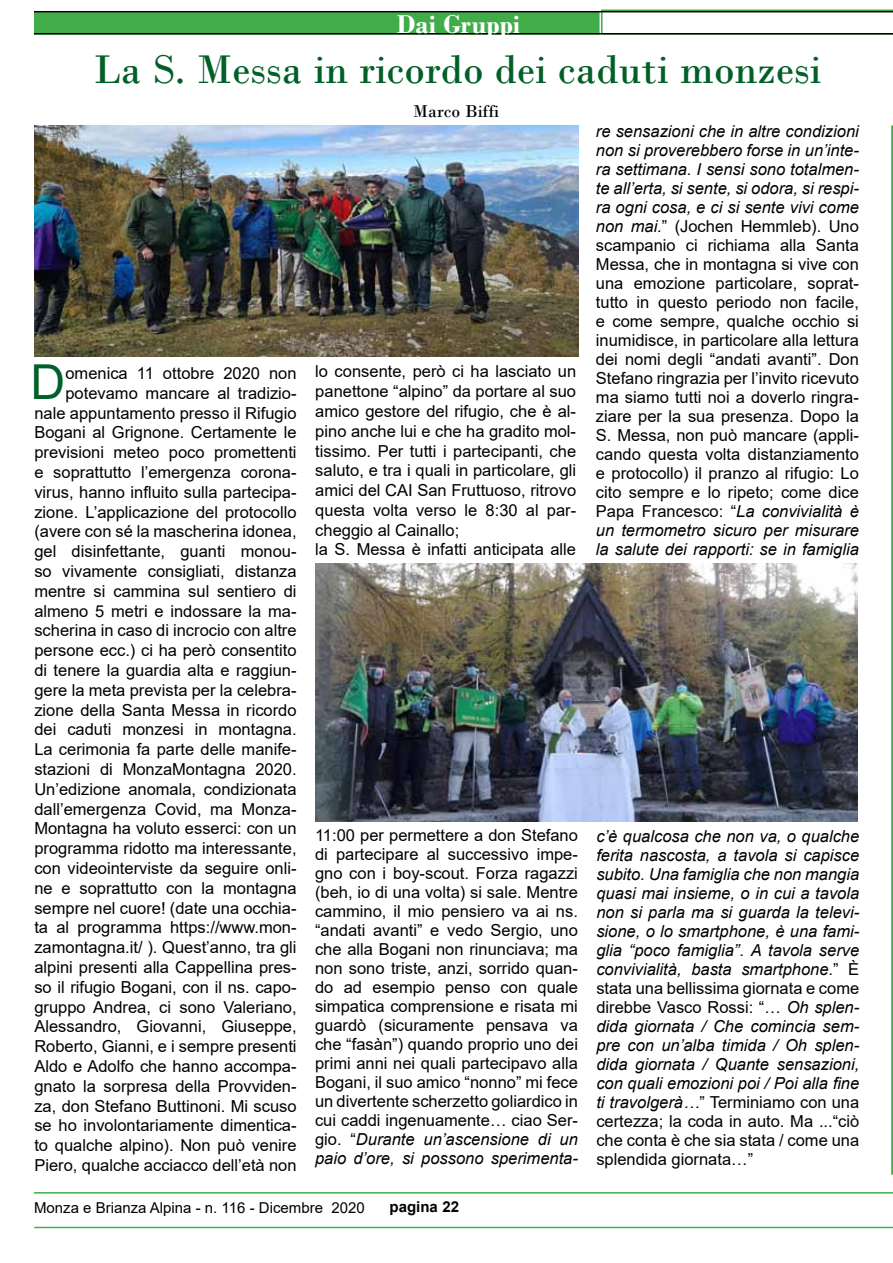
<style>
.page{position:relative;width:893px;height:1263px;background:#fff}
.page>*{position:absolute;margin:0;border:0;box-sizing:border-box;transform-origin:0 0}
.t1{font:48.15px "Arial";color:#006028}
.t2{font:42px "Bodoni";color:#006028}
.t3{font:700 27px "Bodoni";color:#fff}
.t4{font:18px "Bodoni";color:#000}
.t5{font:16.5px/19.8px "Arial";color:#000;text-align:justify}
.t6{font:italic 16.5px/19px "Arial";color:#000;text-align:justify}
.t7{font:15px "Arial";color:#000}
.t8{font:700 15px "Arial";color:#000}
.s1{font-style:italic}
.s2{font-style:normal}
</style>
<div class="page">
<div style="left:34px;top:12px;width:566px;height:23px;background:#41ad49;border:2px solid #41ad49"></div>
<svg style="left:601px;top:10px;width:292px;height:23px"></svg>
<hr style="left:34px;top:11px;width:859px;height:1px;background:#000">
<hr style="left:34px;top:33px;width:859px;height:2px;background:#000">
<hr style="left:891px;top:125px;width:2px;height:1050px;background:#41ad49">
<hr style="left:34px;top:1192px;width:859px;height:1px;background:#41ad49">
<hr style="left:34px;top:1227px;width:859px;height:1px;background:#41ad49">
<img style="left:315px;top:563px;width:543px;height:259px">
<img style="left:34px;top:125px;width:545px;height:231px">
<h3 class="t3" style="left:397px;top:8px;width:125px">Dai Gruppi</h3>
<h2 class="t2" style="left:94px;top:45px;width:729px">La S. Messa in ricordo dei caduti monzesi</h2>
<p class="t4" style="left:413px;top:101px;width:88px">Marco Biffi</p>
<h1 class="t1" style="left:31px;top:349px;width:36px">D</h1>
<p class="t5" style="left:34px;top:363px;width:264px;text-align:right">omenica 11 ottobre 2020 non potevamo mancare al tradizio&shy;nale appuntamento presso il Rifugio Bogani al Grignone. Certamente le previsioni meteo poco promettenti e soprattutto l’emergenza corona&shy;virus, hanno influito sulla partecipa&shy;zione. L’applicazione del protocollo (avere con sé la mascherina idonea, gel disinfettante, guanti monou&shy;so vivamente consigliati, distanza mentre si cammina sul sentiero di almeno 5 metri e indossare la ma&shy;scherina in caso di incrocio con altre persone ecc.) ci ha però consentito di tenere la guardia alta e raggiun&shy;gere la meta prevista per la celebra&shy;zione della Santa Messa in ricordo dei caduti monzesi in montagna.<br>La cerimonia fa parte delle manife&shy;stazioni di MonzaMontagna 2020.<br>Un’edizione anomala, condizionata dall’emergenza Covid, ma Monza-Montagna ha voluto esserci: con un programma ridotto ma interessante, con videointerviste da seguire onli&shy;ne e soprattutto con la montagna sempre nel cuore! (date una occhia&shy;ta al programma https://www.mon&shy;zamontagna.it/ ). Quest’anno, tra gli alpini presenti alla Cappellina pres&shy;so il rifugio Bogani, con il ns. capo&shy;gruppo Andrea, ci sono Valeriano, Alessandro, Giovanni, Giuseppe, Roberto, Gianni, e i sempre presenti Aldo e Adolfo che hanno accompa&shy;gnato la sorpresa della Provviden&shy;za, don Stefano Buttinoni. Mi scuso se ho involontariamente dimentica&shy;to qualche alpino). Non può venire Piero, qualche acciacco dell’età non</p>
<p class="t5" style="left:315px;top:362px;width:262px;text-align:left">lo consente, però ci ha lasciato un panettone “alpino” da portare al suo amico gestore del rifugio, che è al&shy;pino anche lui e che ha gradito mol&shy;tissimo. Per tutti i partecipanti, che saluto, e tra i quali in particolare, gli amici del CAI San Fruttuoso, ritrovo questa volta verso le 8:30 al par&shy;cheggio al Cainallo;<br>la S. Messa è infatti anticipata alle</p>
<p class="t5" style="left:315px;top:825px;width:264px;line-height:19px">11:00 per permettere a don Stefano di partecipare al successivo impe&shy;gno con i boy-scout. Forza ragazzi (beh, io di una volta) si sale. Mentre cammino, il mio pensiero va ai ns. “andati avanti” e vedo Sergio, uno che alla Bogani non rinunciava; ma non sono triste, anzi, sorrido quan&shy;do ad esempio penso con quale simpatica comprensione e risata mi guardò (sicuramente pensava va che “fasàn”) quando proprio uno dei primi anni nei quali partecipavo alla Bogani, il suo amico “nonno” mi fece un divertente scherzetto goliardico in cui caddi ingenuamente… ciao Ser&shy;gio. “<span class="s1">Durante un’ascensione di un paio d’ore, si possono sperimenta-</span></p>
<p class="t7" style="left:34px;top:1197px;width:332px">Monza e Brianza Alpina - n. 116 - Dicembre 2020</p>
<p class="t8" style="left:390px;top:1196px;width:71px">pagina 22</p>
<p class="t5" style="left:596px;top:122px;width:264px;line-height:18.9px"><span class="s1">re sensazioni che in altre condizioni non si proverebbero forse in un’inte&shy;ra settimana. I sensi sono totalmen&shy;te all’erta, si sente, si odora, si respi&shy;ra ogni cosa, e ci si sente vivi come non mai.</span>” (Jochen Hemmleb). Uno scampanio ci richiama alla Santa Messa, che in montagna si vive con una emozione particolare, soprat&shy;tutto in questo periodo non facile, e come sempre, qualche occhio si inumidisce, in particolare alla lettura dei nomi degli “andati avanti”. Don Stefano ringrazia per l’invito ricevuto ma siamo tutti noi a doverlo ringra&shy;ziare per la sua presenza. Dopo la S. Messa, non può mancare (appli&shy;cando questa volta distanziamento e protocollo) il pranzo al rifugio: Lo cito sempre e lo ripeto; come dice Papa Francesco: “<span class="s1">La convivialità è un termometro sicuro per misurare la salute dei rapporti: se in famiglia</span></p>
<p class="t6" style="left:596px;top:827px;width:264px">c’è qualcosa che non va, o qualche ferita nascosta, a tavola si capisce subito. Una famiglia che non mangia quasi mai insieme, o in cui a tavola non si parla ma si guarda la televi&shy;sione, o lo smartphone, è una fami&shy;glia “poco famiglia”<span class="s2">.</span> A tavola serve convivialità, basta smartphone<span class="s2">.” È stata una bellissima giornata e come direbbe Vasco Rossi: “…</span> Oh splen&shy;dida giornata / Che comincia sem&shy;pre con un’alba timida / Oh splen&shy;dida giornata / Quante sensazioni, con quali emozioni poi / Poi alla fine ti travolgerà…<span class="s2">” Terminiamo con una certezza; la coda in auto. Ma ...“ciò che conta è che sia stata / come una splendida giornata…”</span></p>
</div>
